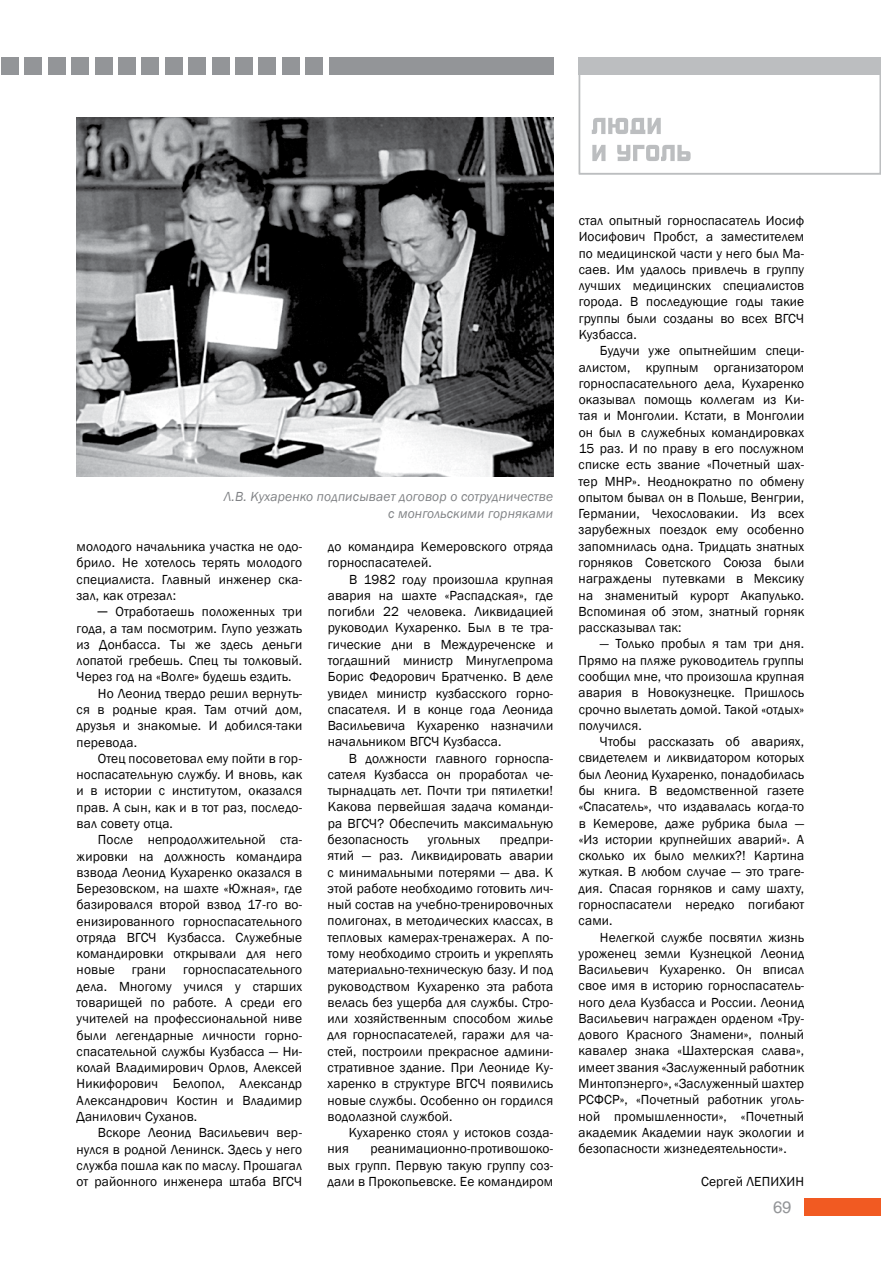
<style>
.page{position:relative;width:881px;height:1263px;background:#fff}
.page>*{position:absolute;margin:0;border:0;box-sizing:border-box;transform-origin:0 0}
.t1{font:16.5px "Helios";color:#939598}
.t2{font:13.5px/16.4px "Franklin Gothic";letter-spacing:.01em;color:#000;text-align:justify}
.t3{font:italic 13.5px/16.2px "Franklin Gothic";letter-spacing:.01em;color:#808285;text-align:right}
</style>
<div class="page">
<div style="left:578px;top:57px;width:302px;height:117px;border:2px solid #bcbec0"></div>
<div style="left:329px;top:58px;width:224px;height:17px;background:#939598"></div>
<div style="left:1px;top:58px;width:17px;height:17px;background:#939598"></div>
<div style="left:578px;top:58px;width:302px;height:17px;background:#bcbec0"></div>
<svg style="left:592px;top:145px;width:98px;height:16px"></svg>
<svg style="left:591px;top:118px;width:69px;height:16px"></svg>
<div style="left:804px;top:1198px;width:76px;height:17px;background:#f15a22"></div>
<div style="left:25px;top:58px;width:17px;height:17px;background:#939598"></div>
<div style="left:48px;top:58px;width:17px;height:17px;background:#939598"></div>
<div style="left:72px;top:58px;width:17px;height:17px;background:#939598"></div>
<div style="left:95px;top:58px;width:17px;height:17px;background:#939598"></div>
<div style="left:118px;top:58px;width:17px;height:17px;background:#939598"></div>
<div style="left:142px;top:58px;width:17px;height:17px;background:#939598"></div>
<div style="left:165px;top:58px;width:17px;height:17px;background:#939598"></div>
<div style="left:188px;top:58px;width:17px;height:17px;background:#939598"></div>
<div style="left:212px;top:58px;width:17px;height:17px;background:#939598"></div>
<div style="left:235px;top:58px;width:17px;height:17px;background:#939598"></div>
<div style="left:259px;top:58px;width:17px;height:17px;background:#939598"></div>
<div style="left:282px;top:58px;width:17px;height:17px;background:#939598"></div>
<div style="left:305px;top:58px;width:17px;height:17px;background:#939598"></div>
<img style="left:77px;top:117px;width:476px;height:359px">
<p class="t3" style="left:224px;top:489px;width:330px">Л.В. Кухаренко подписывает договор о сотрудничестве с монгольскими горняками</p>
<p class="t2" style="left:77px;top:539px;width:227px">молодого начальника участка не одо&shy;брило. Н е хотелось терять молодого специалиста. Главный инженер ска&shy;зал, как отрезал:</p>
<p class="t2" style="left:98px;top:604px;width:206px">─ Отработаешь положенных три</p>
<p class="t2" style="left:77px;top:620px;width:227px">года, а там посмотрим. Глупо уезжать</p>
<p class="t2" style="left:77px;top:636px;width:227px">из Донбасса. Ты же здесь деньги</p>
<p class="t2" style="left:77px;top:653px;width:227px">лопатой гребешь. Спец ты толковый.</p>
<p class="t2" style="left:77px;top:669px;width:216px">Через год на «Волге» будешь ездить.</p>
<p class="t2" style="left:98px;top:685px;width:206px">Н о Леонид твердо решил вернуть-</p>
<p class="t2" style="left:77px;top:701px;width:227px">ся в родные края. Там отчий дом,</p>
<p class="t2" style="left:77px;top:718px;width:227px">друзья и знакомые. И добился-таки</p>
<p class="t2" style="left:77px;top:734px;width:62px">перевода.</p>
<p class="t2" style="left:98px;top:750px;width:206px">Отец посоветовал ему пойти в гор-</p>
<p class="t2" style="left:77px;top:767px;width:227px">носпасательную службу. И вновь, как</p>
<p class="t2" style="left:77px;top:783px;width:227px">и в истории с институтом, оказался</p>
<p class="t2" style="left:77px;top:799px;width:227px">прав. А сын, как и в тот раз, последо-</p>
<p class="t2" style="left:77px;top:815px;width:98px">вал совету отца.</p>
<p class="t2" style="left:98px;top:832px;width:206px">После непродолжительной ста-</p>
<p class="t2" style="left:77px;top:848px;width:227px">жировки на должность командира</p>
<p class="t2" style="left:77px;top:864px;width:227px">взвода Леонид Кухаренко оказался в</p>
<p class="t2" style="left:77px;top:881px;width:227px">Березовском, на шахте «Южная», где</p>
<p class="t2" style="left:77px;top:897px;width:227px">базировался второй взвод 17-го во-</p>
<p class="t2" style="left:77px;top:913px;width:227px">енизированного горноспасательного</p>
<p class="t2" style="left:77px;top:929px;width:227px">отряда ВГСЧ Кузбасса. Служебные</p>
<p class="t2" style="left:77px;top:946px;width:227px">командировки открывали для него</p>
<p class="t2" style="left:77px;top:962px;width:40px">новые</p>
<p class="t2" style="left:132px;top:962px;width:36px">грани</p>
<p class="t2" style="left:77px;top:962px;width:227px;text-indent:106px">горноспасательного дела. М ногому учился у старших товарищей по работе. А</p>
<p class="t2" style="left:77px;top:995px;width:227px;text-indent:164px">среди его учителей на профессиональной ниве были легендарные личности горно&shy;спасательной службы Кузбасса — Н и&shy;колай Владимирович О рлов, Алексей Н икифорович Белопол, Александр Александрович Костин и Владимир Данилович Суханов.</p>
<p class="t2" style="left:77px;top:1125px;width:227px;text-indent:21px">Вскоре Леонид Васильевич вер&shy;нулся в родной Ленинск. Здесь у него служба пошла как по маслу. Прошагал от районного инженера штаба ВГСЧ</p>
<p class="t2" style="left:327px;top:539px;width:227px">до командира Кемеровского отряда горноспасателей.</p>
<p class="t2" style="left:327px;top:571px;width:227px;text-indent:21px">В 1982 году произошла крупная авария на шахте «Распадская», где погибли 22 человека. Ликвидацией руководил Кухаренко. Был в те тра&shy;гические дни в Междуреченске и тогдашний министр М инуглепрома Борис Федорович Братченко. В деле увидел министр кузбасского горно&shy;спасателя. И в конце года Леонида Васильевича Кухаренко назначили начальником ВГСЧ Кузбасса.</p>
<p class="t2" style="left:327px;top:750px;width:227px;text-indent:21px">В должности главного горноспа&shy;сателя Кузбасса он проработал че&shy;тырнадцать лет. Почти три пятилетки!<br>Какова первейшая задача команди&shy;ра ВГСЧ? Обеспечить максимальную безопасность</p>
<p class="t2" style="left:327px;top:832px;width:227px;text-align:left;text-indent:172px">предпри&shy;ятий — раз. Ликвидировать аварии с минимальными потерями — два. К этой работе необходимо готовить лич&shy;ный состав на учебно-тренировочных полигонах, в методических классах, в тепловых камерах-тренажерах. А по&shy;тому необходимо строить и укреплять материально-техническую базу. И под руководством Кухаренко эта работа велась без ущерба для службы. Стро&shy;или хозяйственным способом жилье для горноспасателей, гаражи для ча&shy;стей, построили прекрасное админи&shy;стративное здание. При Леониде Ку&shy;харенко в структуре ВГСЧ появились новые службы. Особенно он гордился водолазной службой.</p>
<p class="t2" style="left:327px;top:1125px;width:227px;text-indent:21px">Кухаренко стоял у истоков созда&shy;ния</p>
<p class="t2" style="left:427px;top:832px;width:54px">угольных</p>
<p class="t2" style="left:327px;top:1141px;width:227px;text-indent:43px">реанимационно-противошоко&shy;вых групп. Первую такую группу соз&shy;дали в Прокопьевске. Ее командиром</p>
<p class="t2" style="left:578px;top:213px;width:227px">стал опытный горноспасатель Иосиф Иосифович Пробст, а заместителем по медицинской части у него был Ма&shy;саев. Им удалось привлечь в группу лучших медицинских специалистов города. В</p>
<p class="t2" style="left:578px;top:294px;width:227px;text-indent:68px">последующие годы такие группы были созданы во всех ВГСЧ Кузбасса.</p>
<p class="t2" style="left:578px;top:343px;width:227px;text-indent:21px">Будучи уже опытнейшим специ&shy;алистом, крупным организатором горноспасательного дела, Кухаренко оказывал помощь коллегам из Ки&shy;тая и Монголии. Кстати, в Монголии он был в служебных командировках 15 раз. И по праву в его послужном списке есть звание «Почетный шах&shy;тер МНР</p>
<p class="t2" style="left:578px;top:473px;width:227px;text-indent:54px">». Неоднократно по обмену опытом бывал он в Польше, Венгрии, Германии, Чехословакии. Из всех зарубежных поездок ему особенно запомнилась одна. Тридцать знатных горняков Советского Союза были награждены путевками в Мексику на знаменитый курорт Акапулько.<br>Вспоминая об этом, знатный горняк рассказывал так:</p>
<p class="t2" style="left:578px;top:636px;width:227px;text-indent:21px">— Только пробыл я там три дня.<br>Прямо на пляже руководитель группы сообщил мне, что произошла крупная авария в Новокузнецке. Пришлось срочно вылетать домой. Такой «отдых» получился.</p>
<p class="t2" style="left:578px;top:734px;width:227px;text-indent:21px">Чтобы рассказать об авариях, свидетелем и ликвидатором которых был Леонид Кухаренко, понадобилась бы книга. В</p>
<p class="t2" style="left:578px;top:782px;width:227px;text-align:left;text-indent:87px">ведомственной газете «Спасатель», что издавалась когда-то в Кемерове, даже рубрика была — «Из истории крупнейших аварий». А сколько их было мелких?! Картина жуткая. В любом случае — это траге&shy;дия. Спасая горняков и саму шахту, горноспасатели нередко погибают сами.</p>
<p class="t2" style="left:578px;top:929px;width:227px;text-indent:21px">Н елегкой службе посвятил жизнь уроженец земли Кузнецкой Леонид Васильевич Кухаренко. Он вписал свое имя в историю горноспасатель&shy;ного дела Кузбасса и России. Леонид Васильевич награжден орденом «Тру&shy;дового Красного Знамени», полный кавалер знака «Шахтерская слава», имеет звания «Заслуженный работник М интопэнерго», «Заслуженный шахтер РСФСР», «Почетный работник уголь&shy;ной промышленности», «Почетный академик Академии наук экологии и безопасности жизнедеятельности».</p>
<p class="t2" style="left:700px;top:1173px;width:70px">Сергей Лепихи</p>
<p class="t2" style="left:795px;top:1173px;width:10px">н</p>
<p class="t1" style="left:772px;top:1197px;width:20px">69</p>
</div>
